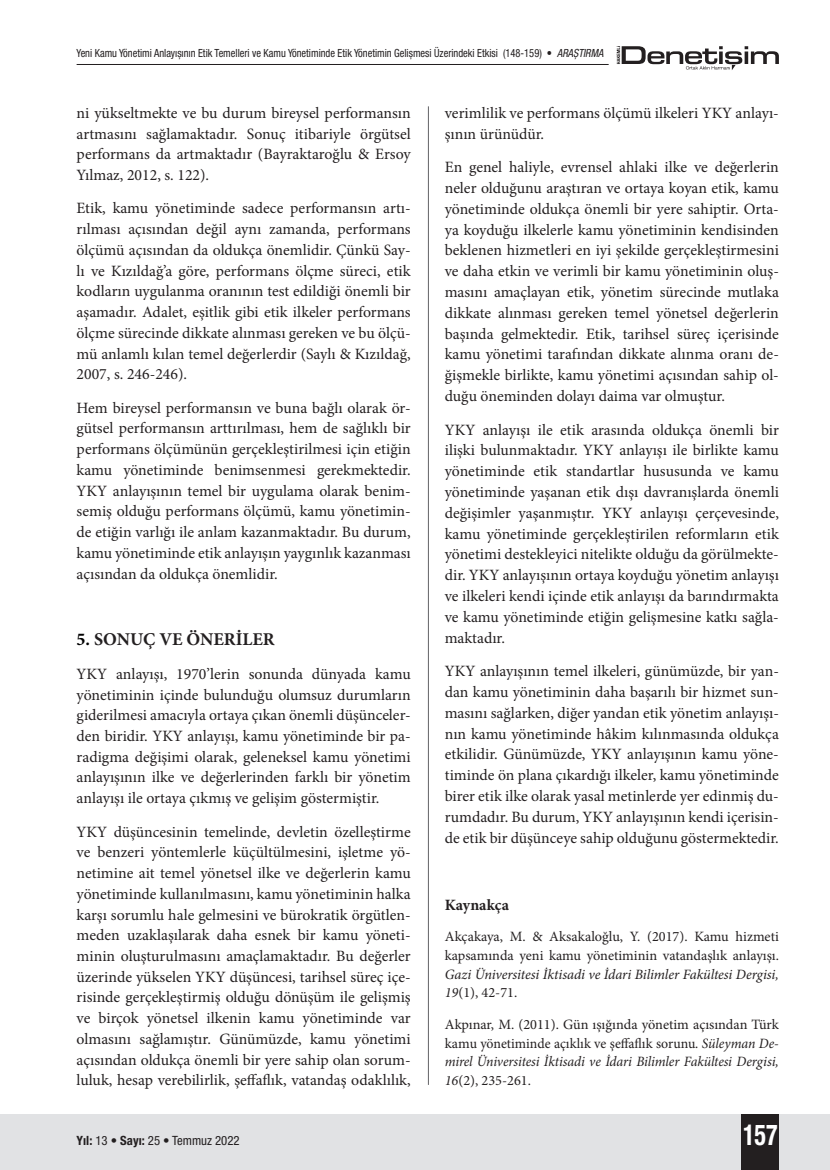
<style>
.page{position:relative;width:830px;height:1170px;background:#fff}
.page>*{position:absolute;margin:0;border:0;box-sizing:border-box;transform-origin:0 0}
.t1{font:700 condensed 28.8px "Helvetica Neue LT Pro";color:#fff;scale:.83 1}
.t2{font:700 18px "Minion Pro";color:#231f20}
.t3{font:15.75px/20.7px "Minion Pro";color:#231f20;text-align:justify}
.t4{font:700 15.75px "Minion Pro";color:#231f20}
.t5{font:14.25px/18.8px "Minion Pro";color:#231f20}
.t6{font:italic 14.25px/18.8px "Minion Pro";letter-spacing:-.01em;color:#231f20}
.t7{font:condensed 12.75px "Helvetica Neue LT Pro";color:#231f20}
.t8{font:condensed 11.25px "Helvetica Neue LT Pro";color:#231f20;scale:.93 1}
.s1{font-style:italic}
.s2{color:#000001}
.s3{font-style:normal}
.s4{font-weight:700}
</style>
<div class="page">
<div style="left:0;top:1114px;width:829px;height:55px;background:#e1e2e4"></div>
<div style="left:741px;top:1114px;width:37px;height:55px;background:#231f20"></div>
<hr style="left:77px;top:64px;width:531px;height:1px;background:#231f20">
<svg style="left:616px;top:46px;width:162px;height:24px"></svg>
<hr style="left:428px;top:106px;width:1px;height:978px;background:#636366">
<p class="t8" style="left:77px;top:47px;width:567px">Yeni Kamu Yönetimi Anlayışının Etik Temelleri ve Kamu Yönetiminde Etik Yönetimin Gelişmesi Üzerindeki Etkisi (148-159) • <span class="s1">ARAŞTIRMA</span></p>
<p class="t3" style="left:77px;top:102px;width:335px">ni yükseltmekte ve bu durum bireysel performansın artmasını sağlamaktadır. Sonuç itibariyle örgütsel performans da artmaktadır (Bayraktaroğlu &amp; Ersoy Yılmaz, 2012, s. 122).</p>
<p class="t3" style="left:77px;top:198px;width:335px">Etik, kamu yönetiminde sadece performansın artı&shy;rılması açısından değil aynı zamanda, performans ölçümü açısından da oldukça önemlidir. Çünkü Say&shy;lı ve Kızıldağ’a göre, performans ölçme süreci, etik kodların uygulanma oranının test edildiği önemli bir aşamadır. Adalet, eşitlik gibi etik ilkeler performans ölçme sürecinde dikkate alınması gereken ve bu ölçü&shy;mü anlamlı kılan temel değerlerdir (Saylı &amp; Kızıldağ, 2007, s. 246-246).</p>
<p class="t3" style="left:77px;top:397px;width:335px">Hem bireysel performansın ve buna bağlı olarak ör&shy;gütsel performansın arttırılması, hem de sağlıklı bir performans ölçümünün gerçekleştirilmesi için etiğin kamu yönetiminde benimsenmesi gerekmektedir.<br>YKY anlayışının temel bir uygulama olarak benim&shy;semiş olduğu performans ölçümü, kamu yönetimin&shy;de etiğin varlığı ile anlam kazanmaktadır. Bu durum, kamu yönetiminde etik anlayışın yaygınlık kazanması açısından da oldukça önemlidir.</p>
<p class="t2" style="left:77px;top:627px;width:200px"><span class="s2">5.</span> SONUÇ VE ÖNERİLER</p>
<p class="t3" style="left:77px;top:663px;width:335px">YKY anlayışı, 1970’lerin sonunda dünyada kamu yönetiminin içinde bulunduğu olumsuz durumların giderilmesi amacıyla ortaya çıkan önemli düşünceler&shy;den biridir. YKY anlayışı, kamu yönetiminde bir pa&shy;radigma değişimi olarak, geleneksel kamu yönetimi anlayışının ilke ve değerlerinden farklı bir yönetim anlayışı ile ortaya çıkmış ve gelişim göstermiştir.</p>
<p class="t3" style="left:77px;top:821px;width:335px">YKY düşüncesinin temelinde, devletin özelleştirme ve benzeri yöntemlerle küçültülmesini, işletme yö&shy;netimine ait temel yönetsel ilke ve değerlerin kamu yönetiminde kullanılmasını, kamu yönetiminin halka karşı sorumlu hale gelmesini ve bürokratik örgütlen&shy;meden uzaklaşılarak daha esnek bir kamu yöneti&shy;minin oluşturulmasını amaçlamaktadır. Bu değerler üzerinde yükselen YKY düşüncesi, tarihsel süreç içe&shy;risinde gerçekleştirmiş olduğu dönüşüm ile gelişmiş ve birçok yönetsel ilkenin kamu yönetiminde var olmasını sağlamıştır. Günümüzde, kamu yönetimi açısından oldukça önemli bir yere sahip olan sorum&shy;luluk, hesap verebilirlik, şeffaflık, vatandaş odaklılık,</p>
<p class="t3" style="left:444px;top:102px;width:335px">verimlilik ve performans ölçümü ilkeleri YKY anlayı&shy;şının ürünüdür.</p>
<p class="t3" style="left:444px;top:157px;width:335px">En genel haliyle, evrensel ahlaki ilke ve değerlerin neler olduğunu araştıran ve ortaya koyan etik, kamu yönetiminde oldukça önemli bir yere sahiptir. Orta&shy;ya koyduğu ilkelerle kamu yönetiminin kendisinden beklenen hizmetleri en iyi şekilde gerçekleştirmesini ve daha etkin ve verimli bir kamu yönetiminin oluş&shy;masını amaçlayan etik, yönetim sürecinde mutlaka dikkate alınması gereken temel yönetsel değerlerin başında gelmektedir. Etik, tarihsel süreç içerisinde kamu yönetimi tarafından dikkate alınma oranı de&shy;ğişmekle birlikte, kamu yönetimi açısından sahip ol&shy;duğu öneminden dolayı daima var olmuştur.</p>
<p class="t3" style="left:444px;top:419px;width:335px">YKY anlayışı ile etik arasında oldukça önemli bir ilişki bulunmaktadır. YKY anlayışı ile birlikte kamu yönetiminde etik standartlar hususunda ve kamu yönetiminde yaşanan etik dışı davranışlarda önemli değişimler yaşanmıştır. YKY anlayışı çerçevesinde, kamu yönetiminde gerçekleştirilen reformların etik yönetimi destekleyici nitelikte olduğu da görülmekte&shy;dir. YKY anlayışının ortaya koyduğu yönetim anlayışı ve ilkeleri kendi içinde etik anlayışı da barındırmakta ve kamu yönetiminde etiğin gelişmesine katkı sağla&shy;maktadır.</p>
<p class="t3" style="left:444px;top:660px;width:335px">YKY anlayışının temel ilkeleri, günümüzde, bir yan&shy;dan kamu yönetiminin daha başarılı bir hizmet sun&shy;masını sağlarken, diğer yandan etik yönetim anlayışı&shy;nın kamu yönetiminde hâkim kılınmasında oldukça etkilidir. Günümüzde, YKY anlayışının kamu yöne&shy;timinde ön plana çıkardığı ilkeler, kamu yönetiminde birer etik ilke olarak yasal metinlerde yer edinmiş du&shy;rumdadır. Bu durum, YKY anlayışının kendi içerisin&shy;de etik bir düşünceye sahip olduğunu göstermektedir.</p>
<p class="t4" style="left:444px;top:893px;width:66px">Kaynakça</p>
<p class="t5" style="left:444px;top:927px;width:335px">Akçakaya, M. &amp; Aksakaloğlu, Y. (2017). Kamu hizmeti kapsamında yeni kamu yönetiminin vatandaşlık anlayışı.</p>
<p class="t6" style="left:444px;top:964px;width:335px">Gazi Üniversitesi İktisadi ve İdari Bilimler Fakültesi Dergisi,<br>19<span class="s3">(1), 42-71.</span></p>
<p class="t5" style="left:444px;top:1014px;width:335px;text-align:justify">Akpınar, M. (2011). Gün ışığında yönetim açısından Türk kamu yönetiminde açıklık ve şeffaflık sorunu. <span class="s1">Süleyman De&shy;mirel Üniversitesi İktisadi ve İdari Bilimler Fakültesi Dergisi, 16</span>(2), 235-261.</p>
<p class="t7" style="left:77px;top:1133px;width:164px"><span class="s4">Yıl:</span> 13 <span class="s4">• Sayı:</span> 25 <span class="s4">•</span> Temmuz 2022</p>
<h1 class="t1" style="left:742px;top:1117px;width:43px">157</h1>
</div>
